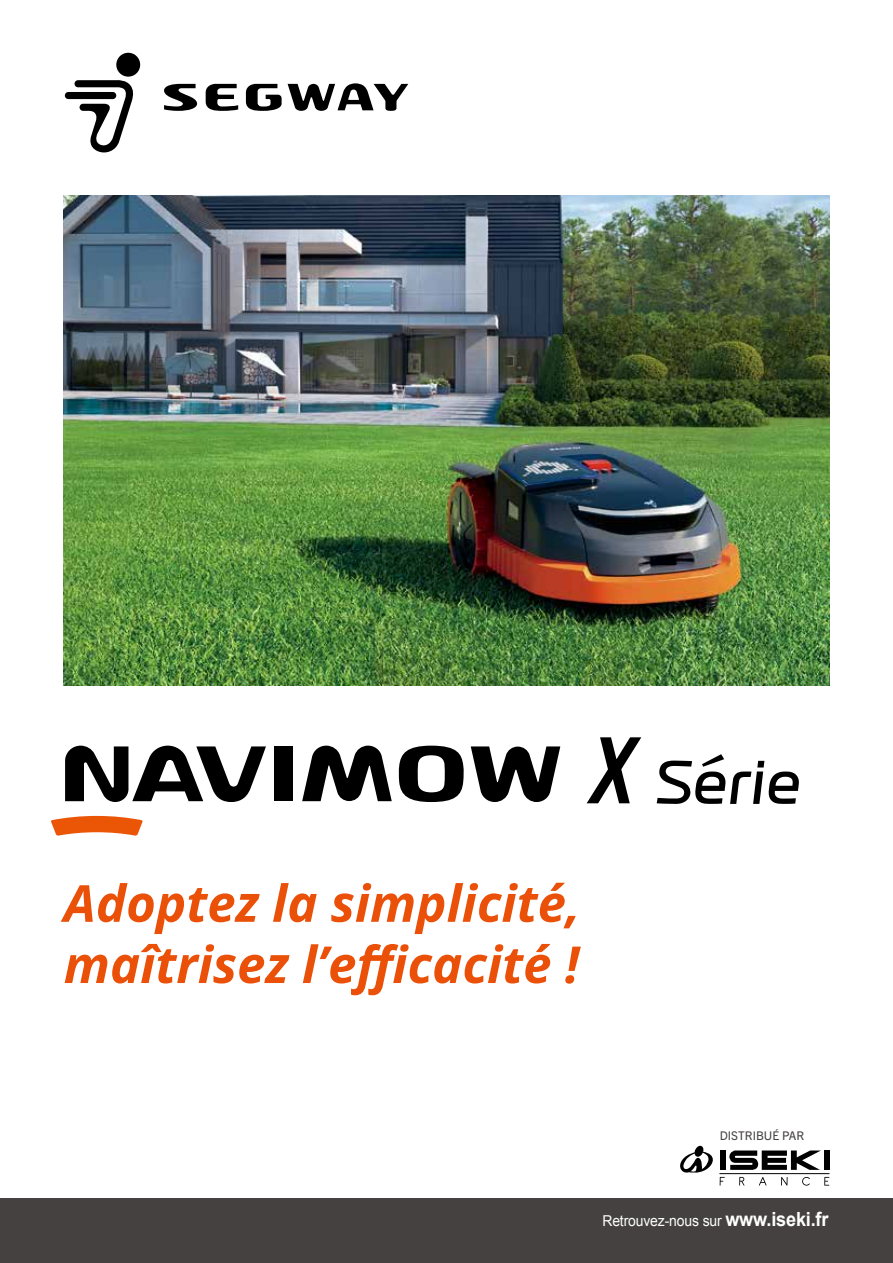
<style>
.page{position:relative;width:893px;height:1263px;background:#fff}
.page>*{position:absolute;margin:0;border:0;box-sizing:border-box;transform-origin:0 0}
.t1{font:italic 700 condensed 91.95px "Trade Gothic Next LT Pro";color:#000}
.t2{font:italic 700 51px/61.2px "Open Sans";color:#ea5008}
.t3{font:15px "Arial";letter-spacing:-.01em;color:#fff;scale:.93 1}
.t4{font:12px "Trade Gothic Next LT Pro";color:#444140}
.s1{font-weight:700;font-size:19.5px}
</style>
<div class="page">
<div style="left:0;top:1198px;width:893px;height:65px;background:#444140"></div>
<img style="left:64px;top:196px;width:765px;height:489px">
<svg style="left:164px;top:83px;width:244px;height:28px"></svg>
<svg style="left:65px;top:53px;width:75px;height:100px"></svg>
<svg style="left:680px;top:1146px;width:149px;height:39px"></svg>
<hr style="left:719px;top:1173px;width:110px;height:1px;background:#000">
<svg style="left:302px;top:746px;width:90px;height:55px"></svg>
<svg style="left:471px;top:746px;width:89px;height:56px"></svg>
<div style="left:274px;top:746px;width:19px;height:55px;background:#000"></div>
<svg style="left:399px;top:746px;width:65px;height:56px"></svg>
<svg style="left:65px;top:746px;width:201px;height:56px"></svg>
<svg style="left:51px;top:816px;width:92px;height:20px"></svg>
<svg style="left:657px;top:754px;width:142px;height:50px"></svg>
<h1 class="t1" style="left:590px;top:707px;width:47px">X</h1>
<p class="t2" style="left:64px;top:871px;width:518px">Adoptez la simplicité, maîtrisez l’efficacité !</p>
<p class="t4" style="left:720px;top:1128px;width:86px">DISTRIBUÉ PAR</p>
<p class="t3" style="left:602px;top:1210px;width:245px">Retrouvez-nous sur <span class="s1">www.iseki.fr</span></p>
</div>
